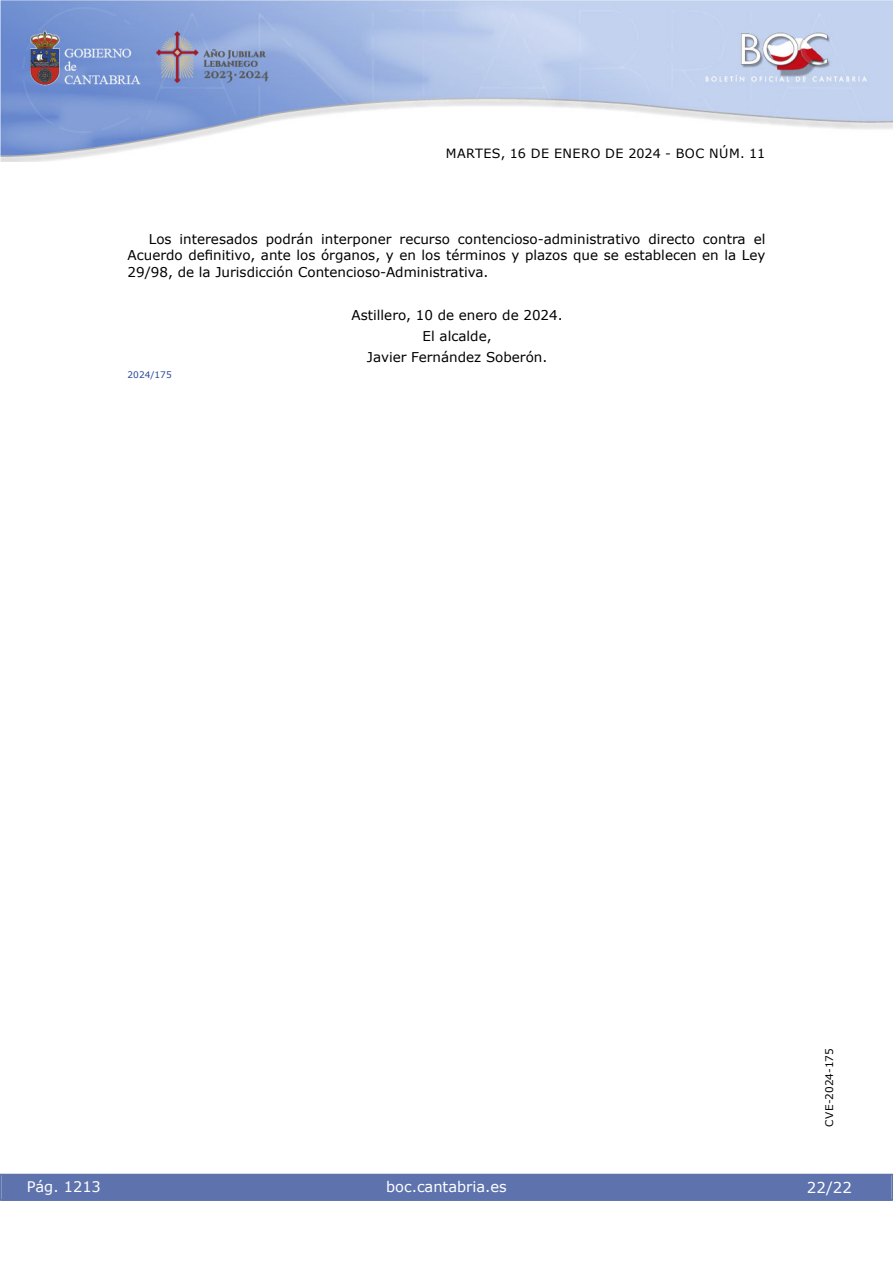
<style>
.page{position:relative;width:893px;height:1263px;background:#fff}
.page>*{position:absolute;margin:0;border:0;box-sizing:border-box;transform-origin:0 0}
.t1{font:15px "Verdana";color:#fff}
.t2{font:14.55px "Verdana";color:#fff}
.inicio_de_parrafo{font:13.5px/16.2px "Verdana";color:#000;text-align:justify}
.center{font:13.5px "Verdana";color:#000}
.t3{font:12.75px "Verdana";letter-spacing:.035em;color:#000}
.t4{font:10.5px "Verdana";color:#000}
.numero_exp{font:9px "Verdana";color:#27459e}
.s1{font-family:"Verdana 2"}
</style>
<div class="page">
<img style="left:0;top:0;width:893px;height:161px">
<div style="left:1px;top:1174px;width:890px;height:27px;background:#5e73ae"></div>
<p class="t3" style="left:446px;top:144px;width:321px">MARTES, 16 DE ENERO DE 2024 - BOC NÚM. 11</p>
<p class="inicio_de_parrafo" style="left:128px;top:231px;width:639px;text-indent:21px">Los interesados podrán interponer recurso contencioso-administrativo directo contra el <span class="s1">Acuerdo definitivo, ante los órganos, y en los términos y plazos que se establecen en la Ley </span>29/98, de la Jurisdicción Contencioso-Administrativa.</p>
<p class="center" style="left:352px;top:306px;width:213px">Astillero, 10 de enero de 2024.</p>
<p class="center" style="left:423px;top:327px;width:71px">El alcalde,</p>
<p class="center" style="left:367px;top:348px;width:182px">Javier Fernández Soberón.</p>
<p class="numero_exp" style="left:128px;top:369px;width:46px">2024/175</p>
<p class="t2" style="left:27px;top:1177px;width:76px">Pág. 1213</p>
<p class="t2" style="left:386px;top:1177px;width:122px">boc.cantabria.es</p>
<p class="t4" style="left:822px;top:1126px;width:80px;rotate:-90deg">CVE-2024-175</p>
<p class="t1" style="left:807px;top:1177px;width:46px">22/22</p>
</div>
